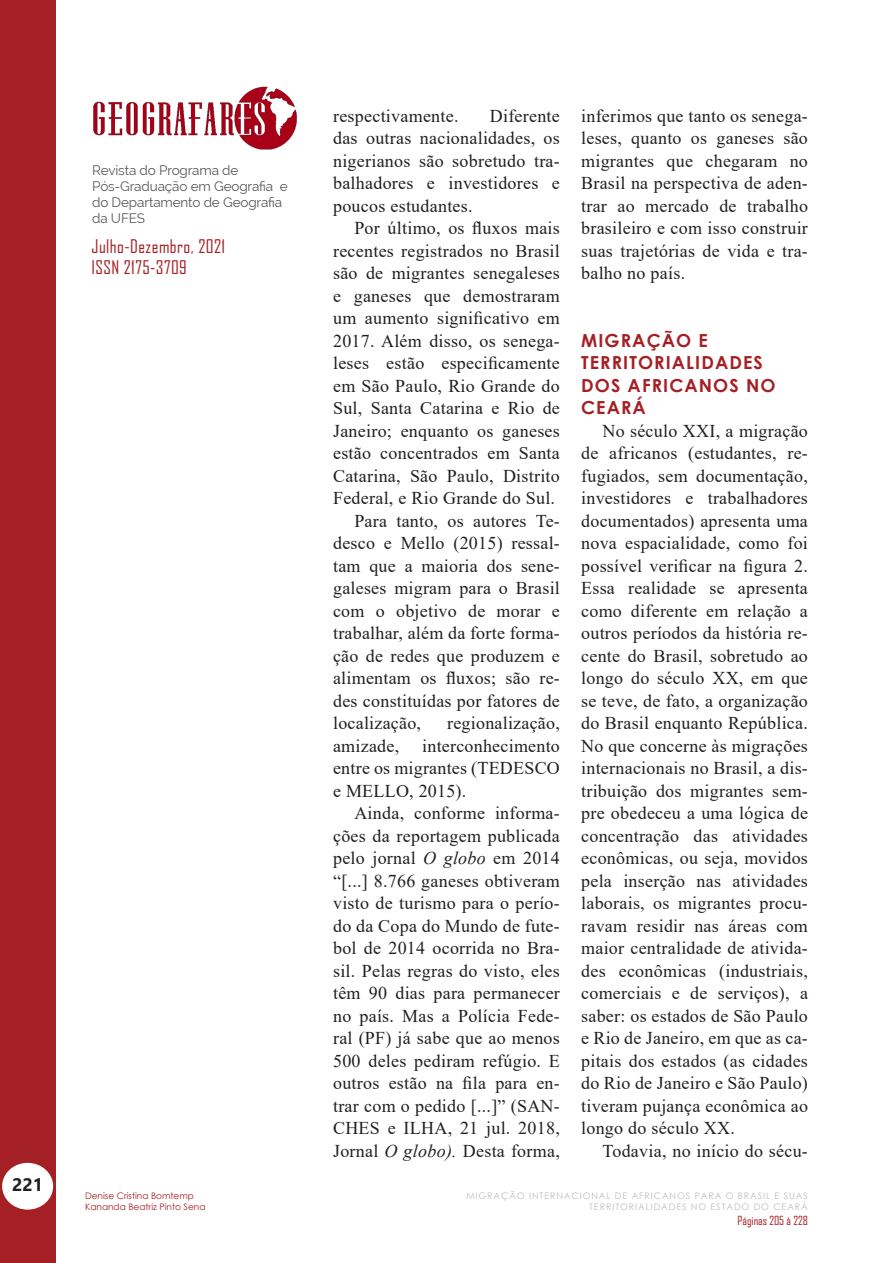
<style>
.page{position:relative;width:893px;height:1263px;background:#fff}
.page>*{position:absolute;margin:0;border:0;box-sizing:border-box;transform-origin:0 0}
.Corpo_do_Texto_Ofici{font:18px/22.5px "Times New Roman";letter-spacing:.015em;color:#231f20;text-align:justify}
.TÍTULO_CENTURY{font:700 18px/22.5px "Century Gothic";letter-spacing:.06em;color:#a52025}
.t1{font:18px/21.6px "Agency FB";letter-spacing:.025em;color:#a52025}
.t2{font:700 18px "Segoe UI";color:#231f20}
.t3{font:13.5px/16.2px "Raleway";letter-spacing:-.01em;color:#57585a}
.t4{font:12px "Agency FB";color:#a52025}
.t5{font:9px/10.8px "Century Gothic";letter-spacing:.1em;color:#bcbdc0;text-align:right}
.t6{font:9px/10.8px "Century Gothic";color:#a52025}
.s1{font-style:italic}
</style>
<div class="page">
<div style="left:0;top:0;width:55px;height:1263px;background:#a52025"></div>
<div style="left:3px;top:1163px;width:49px;height:46px;background:#fff;border-radius:50%"></div>
<div style="left:2px;top:1163px;width:51px;height:46px;border:2px solid #fff;border-radius:50%"></div>
<img style="left:93px;top:86px;width:204px;height:64px">
<p class="t2" style="left:12px;top:1167px;width:33px">221</p>
<p class="t3" style="left:92px;top:162px;width:197px">Revista do Programa de<br>Pós-Graduação em Geografia e do Departamento de Geografia da UFES</p>
<p class="t1" style="left:92px;top:235px;width:135px">Julho-Dezembro, 2021<br>ISSN 2175-3709</p>
<p class="t6" style="left:85px;top:1190px;width:122px">Denise Cristina Bomtemp<br>Kananda Beatriz Pinto Sena</p>
<p class="Corpo_do_Texto_Ofici" style="left:333px;top:104px;width:228px;text-indent:157px">Diferente das outras nacionalidades, os nigerianos são sobretudo tra&shy;balhadores e investidores e poucos estudantes.</p>
<p class="Corpo_do_Texto_Ofici" style="left:333px;top:216px;width:228px;text-indent:21px">Por último, os fluxos mais recentes registrados no Brasil são de migrantes senegaleses e ganeses que demostraram um aumento significativo em 2017. Além disso, os senega&shy;leses estão especificamente em São Paulo, Rio Grande do Sul, Santa Catarina e Rio de Janeiro; enquanto os ganeses estão concentrados em Santa Catarina, São Paulo, Distrito Federal, e Rio Grande do Sul.</p>
<p class="Corpo_do_Texto_Ofici" style="left:333px;top:509px;width:228px;text-indent:21px">Para tanto, os autores Te&shy;desco e Mello (2015) ressal&shy;tam que a maioria dos sene&shy;galeses migram para o Brasil com o objetivo de morar e trabalhar, além da forte forma&shy;ção de redes que produzem e alimentam os fluxos; são re&shy;des constituídas por fatores de localização,</p>
<p class="Corpo_do_Texto_Ofici" style="left:333px;top:104px;width:127px">respectivamente.</p>
<p class="Corpo_do_Texto_Ofici" style="left:447px;top:711px;width:114px">regionalização,</p>
<p class="Corpo_do_Texto_Ofici" style="left:333px;top:734px;width:228px;text-indent:89px">interconhecimento entre os migrantes (TEDESCO e MELLO, 2015).</p>
<p class="Corpo_do_Texto_Ofici" style="left:333px;top:801px;width:228px;text-indent:21px">Ainda, conforme informa&shy;ções da reportagem publicada pelo jornal <span class="s1">O globo</span> em 2014 “[...] 8.766 ganeses obtiveram visto de turismo para o perío&shy;do da Copa do Mundo de fute&shy;bol de 2014 ocorrida no Bra&shy;sil. Pelas regras do visto, eles têm 90 dias para permanecer no país. Mas a Polícia Fede&shy;ral (PF) já sabe que ao menos 500 deles pediram refúgio. E outros estão na fila para en&shy;trar com o pedido [...]” (SAN-CHES e ILHA, 21 jul. 2018, Jornal <span class="s1">O globo).</span> Desta forma,</p>
<p class="Corpo_do_Texto_Ofici" style="left:333px;top:734px;width:68px">amizade,</p>
<p class="Corpo_do_Texto_Ofici" style="left:581px;top:104px;width:228px">inferimos que tanto os senega&shy;leses, quanto os ganeses são migrantes que chegaram no Brasil na perspectiva de aden&shy;trar ao mercado de trabalho brasileiro e com isso construir suas trajetórias de vida e tra&shy;balho no país.</p>
<p class="TÍTULO_CENTURY" style="left:581px;top:328px;width:196px">MIGRAÇÃO E<br>TERRITORIALIDADES<br>DOS AFRICANOS NO<br>CEARÁ</p>
<p class="Corpo_do_Texto_Ofici" style="left:581px;top:419px;width:228px;text-indent:21px">No século XXI, a migração de africanos (estudantes, re&shy;fugiados, sem documentação, investidores e trabalhadores documentados) apresenta uma nova espacialidade, como foi possível verificar na figura 2.<br>Essa realidade se apresenta como diferente em relação a outros períodos da história re&shy;cente do Brasil, sobretudo ao longo do século XX, em que se teve, de fato, a organização do Brasil enquanto República.<br>No que concerne às migrações internacionais no Brasil, a dis&shy;tribuição dos migrantes sem&shy;pre obedeceu a uma lógica de concentração das atividades econômicas, ou seja, movidos pela inserção nas atividades laborais, os migrantes procu&shy;ravam residir nas áreas com maior centralidade de ativida&shy;des econômicas (industriais, comerciais e de serviços), a saber: os estados de São Paulo e Rio de Janeiro, em que as ca&shy;pitais dos estados (as cidades do Rio de Janeiro e São Paulo) tiveram pujança econômica ao longo do século XX.</p>
<p class="Corpo_do_Texto_Ofici" style="left:602px;top:1139px;width:207px">Todavia, no início do sécu-</p>
<p class="t5" style="left:466px;top:1190px;width:343px">MIGRAÇÃO INTERNACIONAL DE AFRICANOS PARA O BRASIL E SUAS<br>TERRITORIALIDADES NO ESTADO DO CEARÁ</p>
<p class="t4" style="left:738px;top:1213px;width:72px">Páginas 205 à 228</p>
</div>
